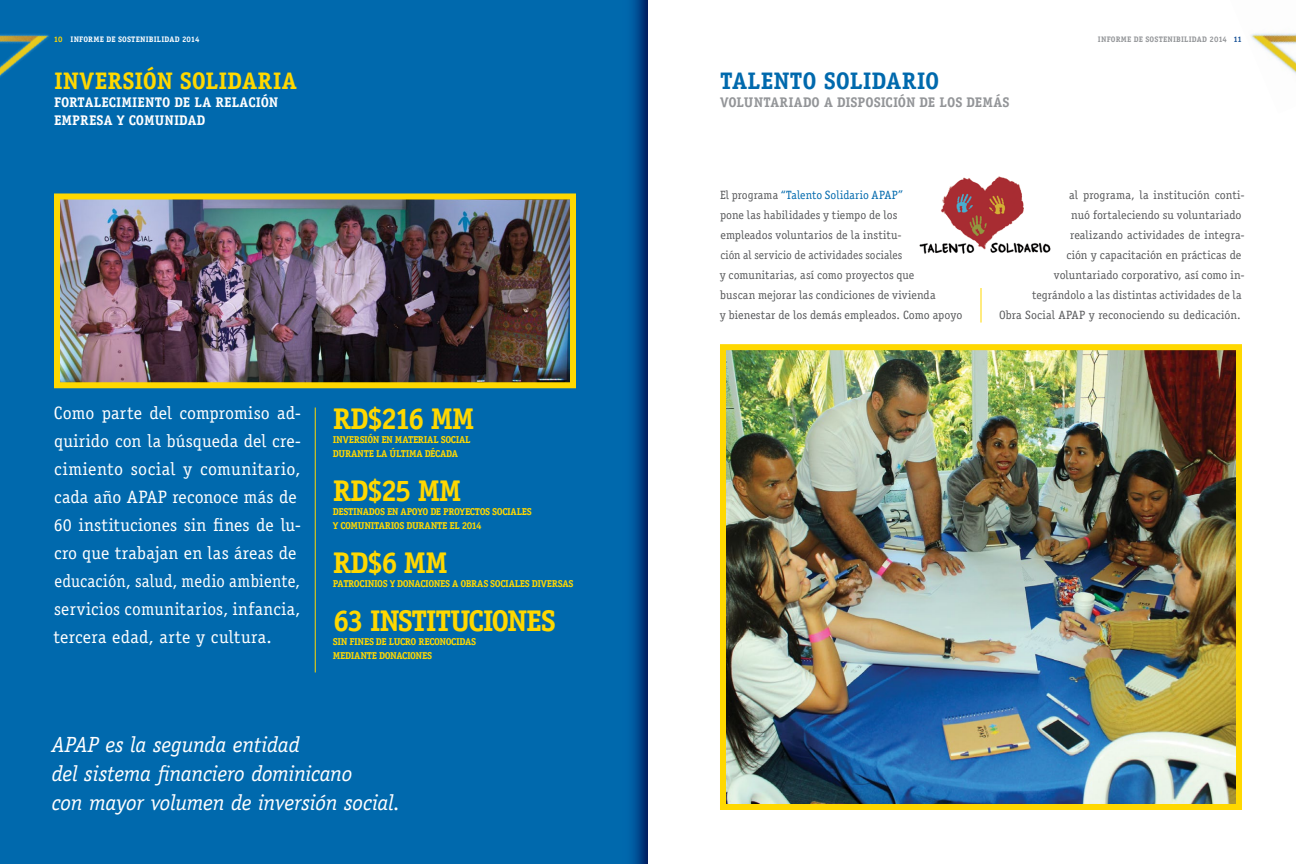
<style>
.page{position:relative;width:1296px;height:864px;background:#fff}
.page>*{position:absolute;margin:0;border:0;box-sizing:border-box;transform-origin:0 0}
.t1{font:700 30px "Officina Serif Std";letter-spacing:-.05em;color:#ffd800}
.t2{font:700 24px "Officina Serif Std";letter-spacing:.005em;color:#ffd800}
.t3{font:700 24px "Officina Serif Std";letter-spacing:.005em;color:#0069ad}
.t4{font:italic 22px/29px "Officina Serif Std";letter-spacing:-.015em;color:#fff}
.t5{font:18px/28px "Officina Serif Std";letter-spacing:.02em;color:#fff;text-align:justify}
.t6{font:700 14px/18px "Officina Serif Std";letter-spacing:.005em;color:#fff}
.t7{font:700 14px "Officina Serif Std";color:#939598}
.t8{font:12px "Officina Serif Std";letter-spacing:.01em;color:#58595b}
.t9{font:12px/20px "Officina Serif Std";letter-spacing:.04em;color:#58595b}
.t10{font:12px "Officina Serif Std";color:#0069ad}
.t11{font:700 10px/14px "Officina Serif Std";letter-spacing:-.035em;color:#ffd800}
.t12{font:700 8px "Officina Serif Std";letter-spacing:-.02em;color:#fff}
.t13{font:700 8px "Officina Serif Std";letter-spacing:-.02em;color:#939598}
.s1{color:#ffd800}
.s2{color:#185297}
.s3{color:#58595b}
</style>
<div class="page">
<img style="left:1251px;top:33px;width:45px;height:41px">
<div style="left:0;top:0;width:648px;height:864px;background:#0069ad"></div>
<img style="left:0;top:34px;width:49px;height:43px">
<img style="left:54px;top:193px;width:522px;height:196px">
<div style="left:622px;top:0;width:26px;height:864px;background:linear-gradient(to right,#0078bf,#012a6e)"></div>
<hr style="left:315px;top:408px;width:1px;height:264px;background:#ffd800">
<img style="left:919px;top:176px;width:132px;height:78px">
<hr style="left:981px;top:288px;width:1px;height:35px;background:#ffd800">
<img style="left:720px;top:344px;width:522px;height:466px">
<p class="t12" style="left:54px;top:34px;width:23px"><span class="s1">10</span> INFORME</p>
<p class="t12" style="left:106px;top:34px;width:17px">DE SOSTENIBILIDAD</p>
<p class="t12" style="left:182px;top:34px;width:19px">2014</p>
<p class="t13" style="left:1098px;top:34px;width:6px">INFORME</p>
<p class="t13" style="left:1134px;top:34px;width:17px">DE SOSTENIBILIDAD</p>
<p class="t13" style="left:1210px;top:34px;width:34px">2014 <span class="s2">11</span></p>
<h2 class="t2" style="left:54px;top:66px;width:245px">INVERSIÓN SOLIDARIA</h2>
<p class="t6" style="left:54px;top:93px;width:226px">FORTALECIMIENTO DE LA RELACIÓN<br>EMPRESA Y COMUNIDAD</p>
<h2 class="t3" style="left:720px;top:66px;width:221px">TALENTO SOLIDARIO</h2>
<p class="t7" style="left:720px;top:94px;width:291px">VOLUNTARIADO A DISPOSICIÓN DE LOS DEMÁS</p>
<p class="t5" style="left:54px;top:399px;width:249px">Como parte del compromiso ad&shy;quirido con la búsqueda del cre&shy;cimiento social y comunitario, cada año APAP</p>
<p class="t5" style="left:53px;top:483px;width:249px;text-align:left;text-indent:119px">reconoce más de<br>60 instituciones sin fines de lu&shy;cro que trabajan en las áreas de educación, salud, medio ambiente, servicios comunitarios, infancia, tercera edad, arte y cultura.</p>
<h1 class="t1" style="left:333px;top:400px;width:120px">RD$216 MM</h1>
<p class="t11" style="left:333px;top:433px;width:139px">INVERSIÓN EN MATERIAL SOCIAL<br>DURANTE LA ÚLTIMA DÉCADA</p>
<h1 class="t1" style="left:333px;top:472px;width:107px">RD$25 MM</h1>
<p class="t11" style="left:333px;top:505px;width:200px">DESTINADOS EN APOYO DE PROYECTOS SOCIALES<br>Y COMUNITARIOS DURANTE EL 2014</p>
<h1 class="t1" style="left:333px;top:544px;width:93px">RD$6 MM</h1>
<p class="t11" style="left:333px;top:577px;width:242px">PATROCINIOS Y DONACIONES A OBRAS SOCIALES DIVERSAS</p>
<h1 class="t1" style="left:333px;top:602px;width:224px">63 INSTITUCIONES</h1>
<p class="t11" style="left:333px;top:635px;width:145px">SIN FINES DE LUCRO RECONOCIDAS<br>MEDIANTE DONACIONES</p>
<p class="t4" style="left:52px;top:730px;width:350px">APAP es la segunda entidad<br>del sistema financiero dominicano<br>con mayor volumen de inversión social.</p>
<p class="t10" style="left:720px;top:188px;width:160px"><span class="s3">El programa</span> “Talento Solidario APAP</p>
<p class="t10" style="left:898px;top:188px;width:6px">”</p>
<p class="t9" style="left:720px;top:205px;width:244px">pone las habilidades y tiempo de los<br>empleados voluntarios de la institu-<br>ción al servicio de actividades sociales<br>y comunitarias, así como proyectos que<br>buscan mejorar las condiciones de vivienda<br>y bienestar de los demás empleados. Como apoyo</p>
<p class="t8" style="left:1069px;top:188px;width:177px">al programa, la institución conti-</p>
<p class="t8" style="left:1071px;top:208px;width:172px">nuó fortaleciendo su voluntariado</p>
<p class="t8" style="left:1070px;top:228px;width:176px">realizando actividades de integra-</p>
<p class="t8" style="left:1066px;top:248px;width:177px">ción y capacitación en prácticas de</p>
<p class="t8" style="left:1054px;top:268px;width:192px">voluntariado corporativo, así como in-</p>
<p class="t8" style="left:1032px;top:288px;width:211px">tegrándolo a las distintas actividades de la</p>
<p class="t8" style="left:999px;top:308px;width:67px">Obra Social APAP</p>
<p class="t8" style="left:1089px;top:308px;width:153px">y reconociendo su dedicación.</p>
</div>
